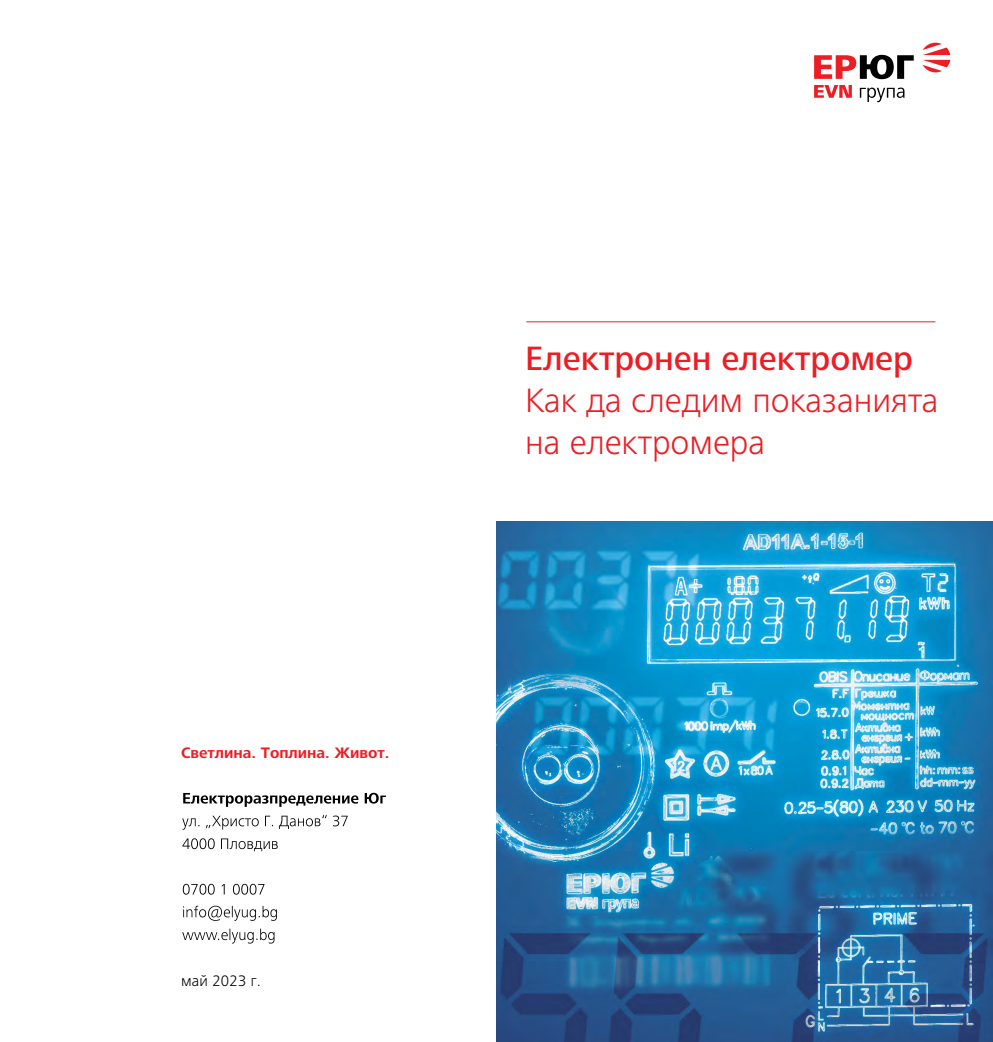
<style>
.page{position:relative;width:993px;height:1042px;background:#fff}
.page>*{position:absolute;margin:0;border:0;box-sizing:border-box;transform-origin:0 0}
.t1{font:300 35px/42px "Frutiger Nextfor EVN";color:#ed1d24}
.t2{font:500 35px "Frutiger Next LTW1 G";color:#ed1d24}
.t3{font:700 15.75px "Frutiger Next For EVN";color:#ed1d24}
.t4{font:300 15.75px "Frutiger Nextfor EVN";letter-spacing:.01em;color:#000}
</style>
<div class="page">
<hr style="left:526px;top:321px;width:409px;height:1px;background:#ed1d24">
<img style="left:496px;top:521px;width:496px;height:521px">
<svg style="left:814px;top:55px;width:99px;height:24px"></svg>
<svg style="left:814px;top:85px;width:37px;height:13px"></svg>
<svg style="left:859px;top:88px;width:45px;height:14px"></svg>
<svg style="left:922px;top:43px;width:27px;height:29px"></svg>
<svg style="left:182px;top:928px;width:92px;height:15px"></svg>
<svg style="left:183px;top:906px;width:94px;height:15px"></svg>
<svg style="left:183px;top:884px;width:81px;height:10px"></svg>
<svg style="left:182px;top:838px;width:95px;height:13px"></svg>
<svg style="left:182px;top:815px;width:165px;height:15px"></svg>
<svg style="left:183px;top:793px;width:203px;height:14px"></svg>
<p class="t3" style="left:181px;top:744px;width:210px">Светлина. Топлина. Живот.</p>
<p class="t4" style="left:181px;top:971px;width:81px">май 2023 г.</p>
<p class="t2" style="left:525px;top:338px;width:389px">Електронен електромер</p>
<p class="t1" style="left:525px;top:379px;width:415px">Как да следим показанията на електромера</p>
</div>
